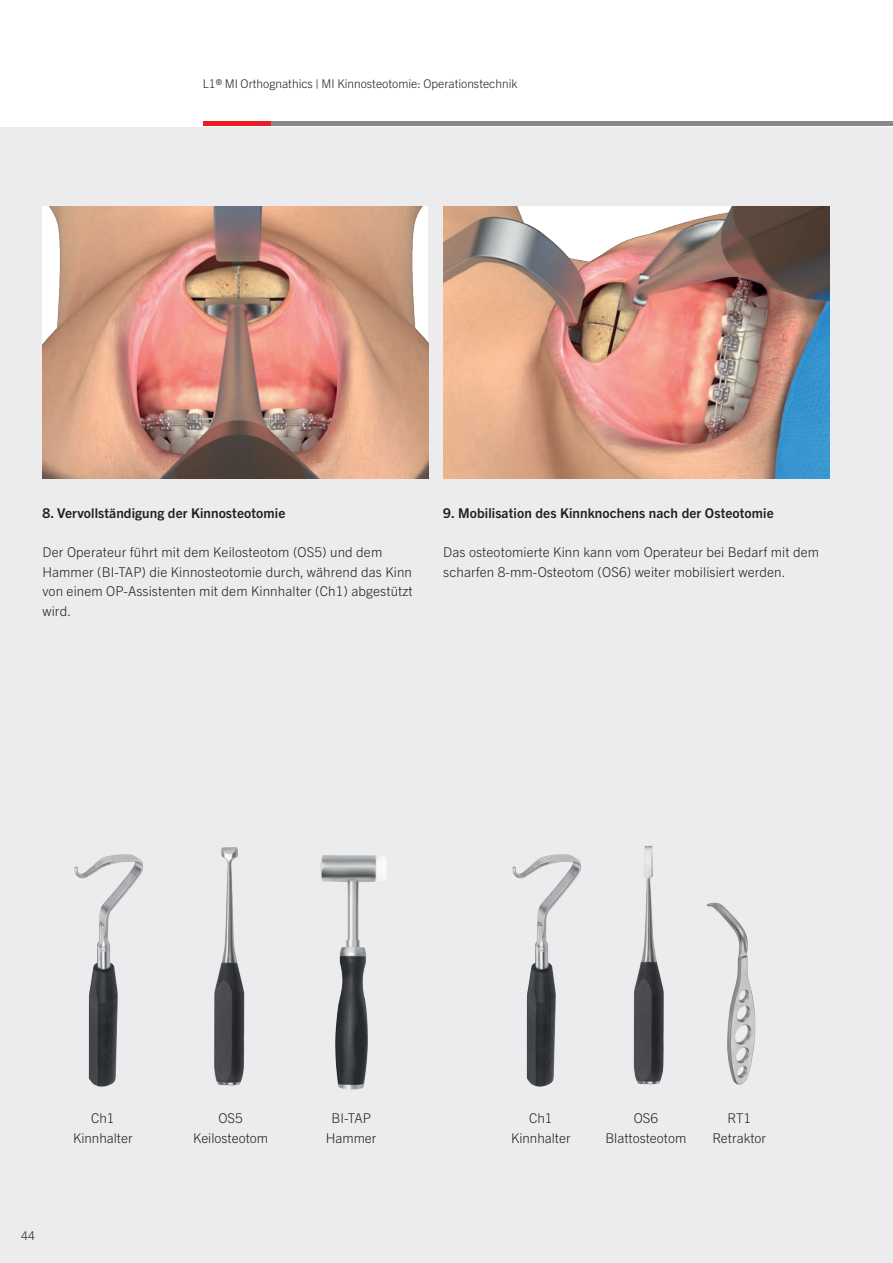
<style>
.page{position:relative;width:893px;height:1263px;background:#fff}
.page>*{position:absolute;margin:0;border:0;box-sizing:border-box;transform-origin:0 0}
.t1{font:300 13.5px/19.5px "Trade Gothic Next LT Pro";letter-spacing:.01em;color:#231f20;text-align:center}
.t2{font:700 13.5px "Trade Gothic Next LT Pro";letter-spacing:.01em;color:#231f20}
.t3{font:300 12px "Trade Gothic Next LT Pro";color:#231f20}
</style>
<div class="page">
<div style="left:0;top:128px;width:893px;height:1135px;background:#ececee"></div>
<hr style="left:203px;top:121px;width:68px;height:4px;background:#ee1d23">
<hr style="left:271px;top:121px;width:622px;height:4px;background:#87898c">
<img style="left:443px;top:206px;width:386px;height:273px">
<img style="left:42px;top:206px;width:386px;height:273px">
<img style="left:74px;top:854px;width:69px;height:233px">
<img style="left:512px;top:854px;width:69px;height:233px">
<img style="left:214px;top:847px;width:31px;height:239px">
<img style="left:633px;top:845px;width:31px;height:240px">
<img style="left:706px;top:902px;width:50px;height:183px">
<img style="left:320px;top:855px;width:66px;height:235px">
<p class="t3" style="left:203px;top:75px;width:316px">L1® MI Orthognathics | MI Kinnosteotomie: Operationstechnik</p>
<p class="t2" style="left:43px;top:504px;width:244px">8. Vervollständigung der Kinnosteotomie</p>
<p class="t1" style="left:43px;top:541px;width:372px;text-align:left">Der Operateur führt mit dem Keilosteotom (OS5) und dem Hammer (BI-TAP) die Kinnosteotomie durch, während das Kinn von einem OP-Assistenten mit dem Kinnhalter (Ch1) abgestützt wird.</p>
<p class="t2" style="left:443px;top:504px;width:332px">9. Mobilisation des Kinnknochens nach der Osteotomie</p>
<p class="t1" style="left:443px;top:541px;width:377px;text-align:left">Das osteotomierte Kinn kann vom Operateur bei Bedarf mit dem scharfen 8-mm-Osteotom (OS6) weiter mobilisiert werden.</p>
<p class="t3" style="left:21px;top:1227px;width:15px">44</p>
<p class="t1" style="left:73px;top:1108px;width:61px">Ch1<br>Kinnhalter</p>
<p class="t1" style="left:511px;top:1108px;width:61px">Ch1<br>Kinnhalter</p>
<p class="t1" style="left:193px;top:1108px;width:77px">OS5<br>Keilosteotom</p>
<p class="t1" style="left:326px;top:1108px;width:52px">BI-TAP<br>Hammer</p>
<p class="t1" style="left:605px;top:1108px;width:82px">OS6<br>Blattosteotom</p>
<p class="t1" style="left:712px;top:1108px;width:55px">RT1<br>Retraktor</p>
</div>
